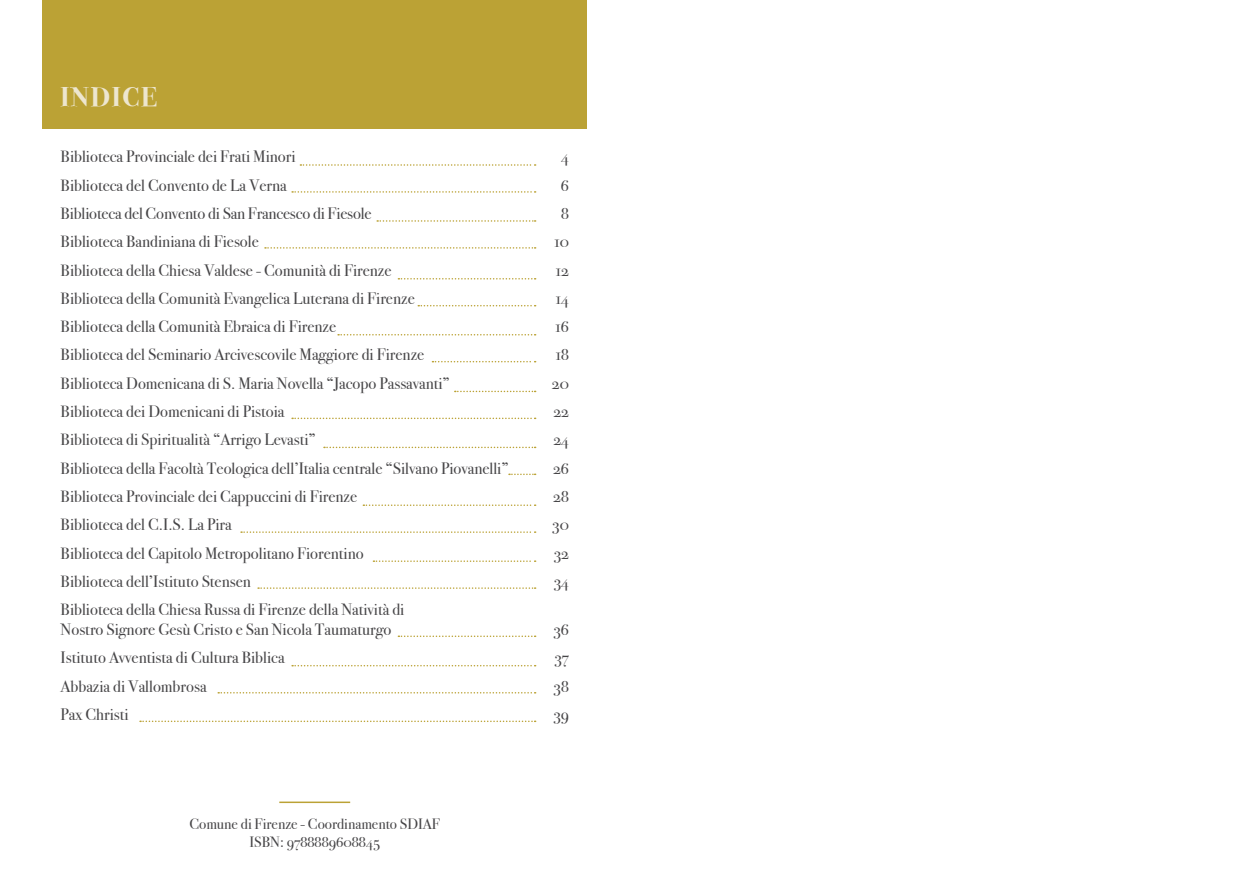
<style>
.page{position:relative;width:1259px;height:893px;background:#fff}
.page>*{position:absolute;margin:0;border:0;box-sizing:border-box;transform-origin:0 0}
.t1{font:700 27px "Bodoni Svty Two OSITCTT";letter-spacing:.06em;color:#ede6cf}
.t2{font:16.5px/19.8px "Bodoni Svty Two OSITCTT";color:#464547}
.t3{font:15px/18px "Bodoni Svty Two OSITCTT";color:#464547;text-align:center}
</style>
<div class="page">
<hr style="left:279px;top:801px;width:71px;height:2px;background:#bba235">
<div style="left:43px;top:0;width:544px;height:128px;background:#bba235"></div>
<svg style="left:300px;top:164px;width:235px;height:2px"></svg>
<svg style="left:455px;top:391px;width:80px;height:1px"></svg>
<svg style="left:398px;top:278px;width:137px;height:2px"></svg>
<svg style="left:363px;top:504px;width:172px;height:2px"></svg>
<svg style="left:377px;top:220px;width:158px;height:2px"></svg>
<svg style="left:324px;top:447px;width:211px;height:1px"></svg>
<svg style="left:338px;top:334px;width:197px;height:1px"></svg>
<svg style="left:373px;top:560px;width:162px;height:2px"></svg>
<svg style="left:292px;top:191px;width:243px;height:2px"></svg>
<svg style="left:292px;top:418px;width:243px;height:1px"></svg>
<svg style="left:418px;top:305px;width:117px;height:1px"></svg>
<svg style="left:241px;top:531px;width:294px;height:2px"></svg>
<svg style="left:265px;top:247px;width:270px;height:2px"></svg>
<svg style="left:509px;top:474px;width:26px;height:1px"></svg>
<svg style="left:432px;top:361px;width:103px;height:1px"></svg>
<svg style="left:258px;top:587px;width:277px;height:2px"></svg>
<svg style="left:398px;top:635px;width:137px;height:2px"></svg>
<svg style="left:292px;top:665px;width:243px;height:1px"></svg>
<svg style="left:218px;top:692px;width:317px;height:1px"></svg>
<svg style="left:140px;top:721px;width:395px;height:1px"></svg>
<h1 class="t1" style="left:61px;top:81px;width:98px">INDICE</h1>
<p class="t2" style="left:61px;top:147px;width:236px">Biblioteca Provinciale dei Frati Minori</p>
<p class="t2" style="left:561px;top:147px;width:9px">4</p>
<p class="t2" style="left:61px;top:175px;width:228px">Biblioteca del Convento de La Verna</p>
<p class="t2" style="left:561px;top:175px;width:10px">6</p>
<p class="t2" style="left:61px;top:203px;width:312px">Biblioteca del Convento di San Francesco di Fiesole</p>
<p class="t2" style="left:561px;top:203px;width:9px">8</p>
<p class="t2" style="left:61px;top:232px;width:200px">Biblioteca Bandiniana di Fiesole</p>
<p class="t2" style="left:554px;top:232px;width:16px">10</p>
<p class="t2" style="left:61px;top:260px;width:332px">Biblioteca della Chiesa Valdese - Comunità di Firenze</p>
<p class="t2" style="left:556px;top:260px;width:15px">12</p>
<p class="t2" style="left:61px;top:288px;width:356px">Biblioteca della Comunità Evangelica Luterana di Firenze</p>
<p class="t2" style="left:556px;top:288px;width:15px">14</p>
<p class="t2" style="left:61px;top:317px;width:277px">Biblioteca della Comunità Ebraica di Firenze</p>
<p class="t2" style="left:555px;top:317px;width:15px">16</p>
<p class="t2" style="left:61px;top:345px;width:365px">Biblioteca del Seminario Arcivescovile Maggiore di Firenze</p>
<p class="t2" style="left:556px;top:345px;width:15px">18</p>
<p class="t2" style="left:61px;top:373px;width:391px">Biblioteca Domenicana di S. Maria Novella “Jacopo Passavanti”</p>
<p class="t2" style="left:552px;top:373px;width:18px">20</p>
<p class="t2" style="left:61px;top:402px;width:225px">Biblioteca dei Domenicani di Pistoia</p>
<p class="t2" style="left:553px;top:402px;width:17px">22</p>
<p class="t2" style="left:61px;top:430px;width:257px">Biblioteca di Spiritualità “Arrigo Levasti”</p>
<p class="t2" style="left:553px;top:430px;width:17px">24</p>
<p class="t2" style="left:61px;top:458px;width:450px">Biblioteca della Facoltà Teologica dell’Italia centrale “Silvano Piovanelli”</p>
<p class="t2" style="left:553px;top:458px;width:17px">26</p>
<p class="t2" style="left:61px;top:486px;width:298px">Biblioteca Provinciale dei Cappuccini di Firenze</p>
<p class="t2" style="left:553px;top:486px;width:17px">28</p>
<p class="t2" style="left:61px;top:515px;width:173px">Biblioteca del C.I.S. La Pira</p>
<p class="t2" style="left:552px;top:515px;width:18px">30</p>
<p class="t2" style="left:61px;top:543px;width:305px">Biblioteca del Capitolo Metropolitano Fiorentino</p>
<p class="t2" style="left:554px;top:543px;width:17px">32</p>
<p class="t2" style="left:61px;top:571px;width:192px">Biblioteca dell’Istituto Stensen</p>
<p class="t2" style="left:554px;top:571px;width:17px">34</p>
<p class="t2" style="left:61px;top:600px;width:345px">Biblioteca della Chiesa Russa di Firenze della Natività di<br>Nostro Signore Gesù Cristo e San Nicola Taumaturgo</p>
<p class="t2" style="left:553px;top:619px;width:17px">36</p>
<p class="t2" style="left:61px;top:648px;width:225px">Istituto Avventista di Cultura Biblica</p>
<p class="t2" style="left:554px;top:648px;width:16px">37</p>
<p class="t2" style="left:61px;top:676px;width:147px">Abbazia di Vallombrosa</p>
<p class="t2" style="left:553px;top:676px;width:17px">38</p>
<p class="t2" style="left:61px;top:704px;width:70px">Pax Christi</p>
<p class="t2" style="left:553px;top:704px;width:17px">39</p>
<p class="t3" style="left:189px;top:815px;width:252px">Comune di Firenze - Coordinamento SDIAF<br>ISBN: 9788889608845</p>
</div>
